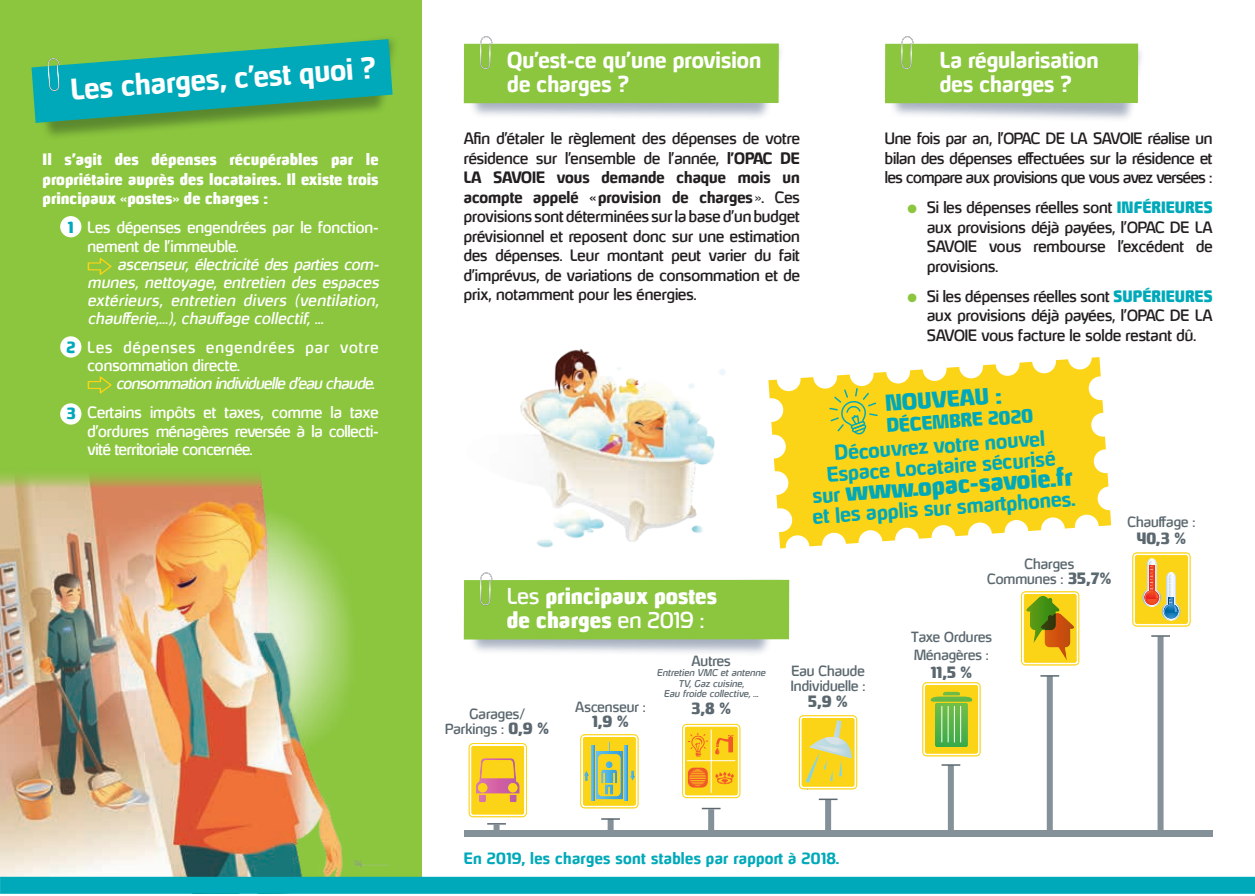
<style>
.page{position:relative;width:1255px;height:896px;background:#fff}
.page>*{position:absolute;margin:0;border:0;box-sizing:border-box;transform-origin:0 0}
.t1{font:700 27.6px "Hybrea Rg";color:#fff}
.t2{font:23.7px "Hybrea Ub";color:#00a9b9}
.t3{font:21.15px "Hybrea Ub";color:#00a9b9}
.t4{font:700 21px/24px "Hybrea Rg";color:#fff}
.t5{font:21px/24px "Hybrea Ub";color:#fff}
.t6{font:700 19.5px/20.7px "Hybrea Rg";color:#00a9b9;text-align:center}
.t7{font:17.85px "Hybrea Ub";color:#00a9b9}
.t8{font:15px/19.5px "Hybrea Rg";color:#231f20;text-align:justify}
.t9{font:italic 15px/18px "Hybrea Rg";color:#fff;text-align:justify}
.t10{font:15px/19.5px "Hybrea Ub";color:#fff;text-align:justify}
.t11{font:15px/18px "Hybrea Rg";letter-spacing:-.02em;color:#fff}
.t12{font:15px/19.5px "Hybrea Rg";color:#fff}
.t13{font:15px/18px "Hybrea Rg";letter-spacing:.07em;color:#fff}
.t14{font:700 15px "Hybrea Rg";letter-spacing:.02em;color:#00a9b9}
.t15{font:15px "Hybrea Ub";color:#5b686f}
.t16{font:13.5px/15px "Hybrea Rg";color:#5b686f}
.t17{font:italic 9px/10.5px "Hybrea Rg";color:#5b686f;text-align:center}
.s1{font-family:"Hybrea Ub";color:#00a9b9}
.s2{font-family:"Hybrea Ub";font-style:normal;color:#00a9b9}
.s3{font-style:normal}
.s4{font-weight:700}
.s5{color:#8bc63e}
.s6{font-family:"Hybrea Rg"}
.s7{font-family:"Hybrea Ub";font-size:15px}
.s8{font-family:"Hybrea Rg";font-weight:700;font-size:19.5px}
</style>
<div class="page">
<div style="left:0;top:0;width:421px;height:885px;background:#8bc63e"></div>
<img style="left:0;top:474px;width:351px;height:402px">
<img style="left:340px;top:842px;width:49px;height:34px">
<svg style="left:32px;top:39px;width:360px;height:91px"></svg>
<div style="left:464px;top:41px;width:320px;height:80px;background:#60708d;opacity:.75"></div>
<div style="left:464px;top:44px;width:314px;height:59px;background:#8bc63e"></div>
<svg style="left:468px;top:36px;width:306px;height:73px"></svg>
<div style="left:884px;top:44px;width:261px;height:79px;background:#60708d;opacity:.75"></div>
<div style="left:884px;top:44px;width:253px;height:59px;background:#8bc63e"></div>
<svg style="left:889px;top:36px;width:246px;height:76px"></svg>
<div style="left:60px;top:216px;width:21px;height:21px;background:#fff;border-radius:50%"></div>
<div style="left:60px;top:336px;width:21px;height:21px;background:#fff;border-radius:50%"></div>
<div style="left:60px;top:403px;width:21px;height:21px;background:#fff;border-radius:50%"></div>
<svg style="left:88px;top:258px;width:24px;height:17px"></svg>
<svg style="left:88px;top:376px;width:24px;height:17px"></svg>
<img style="left:520px;top:348px;width:195px;height:200px">
<img style="left:667px;top:348px;width:48px;height:45px">
<img style="left:675px;top:348px;width:50px;height:36px">
<svg style="left:768px;top:357px;width:341px;height:190px;background:#fcd728"></svg>
<svg style="left:776px;top:367px;width:25px;height:24px"></svg>
<svg style="left:922px;top:357px;width:24px;height:24px"></svg>
<svg style="left:885px;top:359px;width:25px;height:25px"></svg>
<svg style="left:958px;top:357px;width:25px;height:21px"></svg>
<svg style="left:995px;top:357px;width:24px;height:19px"></svg>
<svg style="left:1031px;top:357px;width:25px;height:16px"></svg>
<svg style="left:858px;top:529px;width:24px;height:18px"></svg>
<svg style="left:931px;top:524px;width:24px;height:23px"></svg>
<svg style="left:894px;top:527px;width:25px;height:20px"></svg>
<svg style="left:967px;top:522px;width:25px;height:24px"></svg>
<svg style="left:1004px;top:519px;width:24px;height:25px"></svg>
<svg style="left:821px;top:532px;width:25px;height:15px"></svg>
<svg style="left:1040px;top:517px;width:25px;height:24px"></svg>
<svg style="left:768px;top:434px;width:18px;height:24px"></svg>
<svg style="left:768px;top:397px;width:15px;height:25px"></svg>
<svg style="left:768px;top:470px;width:20px;height:25px"></svg>
<svg style="left:768px;top:507px;width:41px;height:42px"></svg>
<svg style="left:1090px;top:412px;width:19px;height:25px"></svg>
<svg style="left:1088px;top:376px;width:21px;height:24px"></svg>
<svg style="left:1093px;top:449px;width:16px;height:24px"></svg>
<svg style="left:1074px;top:486px;width:38px;height:52px"></svg>
<svg style="left:812px;top:361px;width:65px;height:73px"></svg>
<svg style="left:1067px;top:357px;width:25px;height:13px"></svg>
<div style="left:464px;top:576px;width:320px;height:80px;background:#60708d;opacity:.75"></div>
<div style="left:464px;top:579px;width:325px;height:60px;background:#8bc63e"></div>
<svg style="left:468px;top:572px;width:306px;height:73px"></svg>
<div style="left:464px;top:829px;width:748px;height:7px;background:#849198"></div>
<div style="left:1157px;top:636px;width:6px;height:200px;background:#849198"></div>
<div style="left:1132px;top:552px;width:58px;height:74px;border:1px solid #fcd417;border-radius:4px"></div>
<svg style="left:1133px;top:554px;width:55px;height:70px;background:#e9c74d"></svg>
<div style="left:922px;top:682px;width:58px;height:73px;border:1px solid #fcd417;border-radius:4px"></div>
<svg style="left:923px;top:683px;width:56px;height:71px;background:#bbcb3e"></svg>
<hr style="left:941px;top:706px;width:1px;height:35px;background:#fff">
<hr style="left:947px;top:706px;width:1px;height:35px;background:#fff">
<hr style="left:954px;top:706px;width:1px;height:35px;background:#fff">
<hr style="left:960px;top:706px;width:1px;height:35px;background:#fff">
<div style="left:580px;top:734px;width:58px;height:73px;border:1px solid #fcd417;border-radius:4px"></div>
<svg style="left:582px;top:735px;width:55px;height:71px;background:#c9cb61"></svg>
<div style="left:799px;top:715px;width:57px;height:73px;border:1px solid #fcd417;border-radius:4px"></div>
<svg style="left:800px;top:716px;width:55px;height:71px;background:#efd74b"></svg>
<div style="left:469px;top:743px;width:57px;height:73px;border:1px solid #fcd417;border-radius:4px"></div>
<svg style="left:470px;top:744px;width:55px;height:71px;background:#f4c340"></svg>
<div style="left:1046px;top:675px;width:6px;height:161px;background:#849198"></div>
<svg style="left:1040px;top:675px;width:19px;height:1px"></svg>
<div style="left:947px;top:764px;width:6px;height:72px;background:#849198"></div>
<svg style="left:941px;top:764px;width:19px;height:1px"></svg>
<svg style="left:1151px;top:635px;width:18px;height:1px"></svg>
<div style="left:607px;top:818px;width:6px;height:17px;background:#849198"></div>
<svg style="left:601px;top:818px;width:19px;height:1px"></svg>
<div style="left:708px;top:809px;width:6px;height:22px;background:#849198"></div>
<svg style="left:701px;top:807px;width:19px;height:2px"></svg>
<div style="left:825px;top:799px;width:6px;height:31px;background:#849198"></div>
<svg style="left:818px;top:798px;width:19px;height:1px"></svg>
<div style="left:493px;top:824px;width:6px;height:8px;background:#849198"></div>
<svg style="left:487px;top:823px;width:19px;height:1px"></svg>
<div style="left:1021px;top:591px;width:57px;height:73px;border:1px solid #fcd417;border-radius:4px"></div>
<svg style="left:1022px;top:592px;width:55px;height:71px;background:#ccae22"></svg>
<div style="left:682px;top:724px;width:58px;height:73px;border:1px solid #fcd417;border-radius:4px"></div>
<svg style="left:683px;top:725px;width:55px;height:71px;background:#fac530"></svg>
<svg style="left:0;top:876px;width:1255px;height:18px;background:#0cacbb"></svg>
<h1 class="t1" style="left:69px;top:73px;width:307px;rotate:-4deg">Les charges, c’est quoi ?</h1>
<h3 class="t4" style="left:507px;top:48px;width:255px">Qu’est-ce qu’une provision de charges ?</h3>
<h3 class="t4" style="left:939px;top:50px;width:160px">La régularisation des charges ?</h3>
<p class="t10" style="left:43px;top:151px;width:337px">Il s’agit des dépenses récupérables par le propriétaire auprès des locataires. Il existe trois principaux «postes» de charges :</p>
<p class="t12" style="left:88px;top:217px;width:292px;text-indent:-20px"><span class="s1">1</span> Les dépenses engendrées par le fonction&shy;nement de l’immeuble.</p>
<p class="t9" style="left:88px;top:255px;width:296px;text-indent:30px">ascenseur, électricité des parties com&shy;munes, nettoyage, entretien des espaces extérieurs, entretien divers (ventilation, chaufferie,...), chauffage collectif, ...</p>
<p class="t13" style="left:88px;top:338px;width:292px;text-indent:-21px"><span class="s1">2</span> Les dépenses engendrées par votre consommation directe.</p>
<p class="t9" style="left:66px;top:369px;width:314px;line-height:28.5px;text-align:right">consommation individuelle d’eau chaude.<br><span class="s2">3</span> <span class="s3">Certains impôts et taxes, comme la taxe</span></p>
<p class="t11" style="left:88px;top:422px;width:292px">d’ordures ménagères reversée à la collecti&shy;vité territoriale concernée.</p>
<p class="t8" style="left:464px;top:128px;width:337px">Afin d’étaler le règlement des dépenses de votre résidence sur l’ensemble de l’année, <span class="s4">l’OPAC DE LA SAVOIE vous demande chaque mois un acompte appelé « provision de charges</span> ». Ces provisions sont déterminées sur la base d’un budget prévisionnel et reposent donc sur une estimation des dépenses. Leur montant peut varier du fait d’imprévus, de variations de consommation et de prix, notamment pour les énergies.</p>
<p class="t8" style="left:885px;top:128px;width:329px">Une fois par an, l’OPAC DE LA SAVOIE réalise un bilan des dépenses effectuées sur la résidence et les compare aux provisions que vous avez versées :</p>
<p class="t8" style="left:926px;top:197px;width:287px;text-indent:-19px"><span class="s5">●</span> Si les dépenses réelles sont <span class="s1">INFÉRIEURES </span>aux provisions déjà payées, l’OPAC DE LA SAVOIE vous rembourse l’excédent de provisions.</p>
<p class="t8" style="left:926px;top:286px;width:287px;text-indent:-19px"><span class="s5">●</span> Si les dépenses réelles sont <span class="s1">SUPÉRIEURES </span>aux provisions déjà payées, l’OPAC DE LA SAVOIE vous facture le solde restant dû.</p>
<h3 class="t5" style="left:506px;top:585px;width:212px"><span class="s6">Les</span> principaux postes de charges <span class="s6">en 2019 :</span></h3>
<p class="t16" style="left:445px;top:706px;width:105px;text-align:center">Garages/<br>Parkings : <span class="s7">0,9 %</span></p>
<p class="t16" style="left:575px;top:699px;width:72px">Ascenseur :</p>
<p class="t15" style="left:592px;top:715px;width:38px">1,9 %</p>
<p class="t16" style="left:691px;top:653px;width:41px">Autres</p>
<p class="t17" style="left:656px;top:667px;width:112px">Entretien VMC et antenne<br>TV, Gaz cuisine,<br>Eau froide collective, ...</p>
<p class="t15" style="left:691px;top:701px;width:42px">3,8 %</p>
<h3 class="t3" style="left:884px;top:394px;width:118px;rotate:-4deg">NOUVEAU :</h3>
<p class="t7" style="left:886px;top:418px;width:148px;rotate:-4deg">DÉCEMBRE 2020</p>
<h3 class="t6" style="left:824px;top:443px;width:231px;rotate:-4deg">Découvrez votre nouvel<br>Espace Locataire sécurisé</h3>
<h2 class="t2" style="left:811px;top:484px;width:262px;rotate:-4deg"><span class="s8">sur</span> www.opac-savoie.fr</h2>
<h3 class="t6" style="left:812px;top:506px;width:265px;rotate:-4deg">et les applis sur smart phones.</h3>
<p class="t16" style="left:987px;top:556px;width:126px;text-align:center">Charges<br>Communes : <span class="s7">35,7%</span></p>
<p class="t16" style="left:1127px;top:514px;width:69px">Chauffage :</p>
<p class="t15" style="left:1136px;top:531px;width:52px">40,3 %</p>
<p class="t16" style="left:791px;top:663px;width:76px">Eau Chaude<br>Individuelle :</p>
<p class="t15" style="left:808px;top:695px;width:41px">5,9 %</p>
<p class="t16" style="left:911px;top:628px;width:82px;line-height:18px">Taxe Ordures<br>Ménagères :</p>
<p class="t15" style="left:930px;top:666px;width:43px">11,5 %</p>
<p class="t14" style="left:464px;top:849px;width:377px">En 2019, les charges sont stables par rapport à 2018.</p>
</div>
